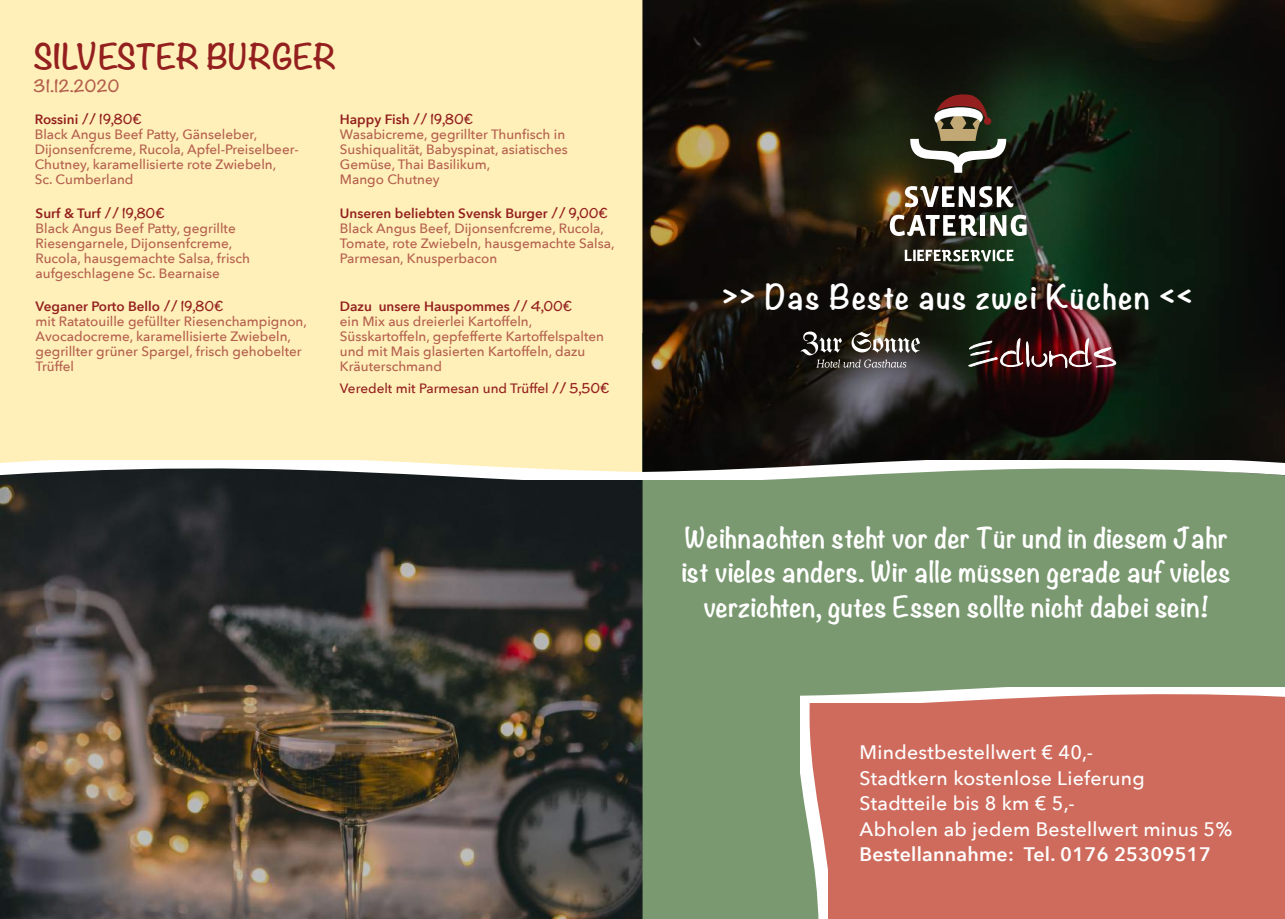
<style>
.page{position:relative;width:1285px;height:919px;background:#fff}
.page>*{position:absolute;margin:0;border:0;box-sizing:border-box;transform-origin:0 0}
.t1{font:700 30.9px "Noteworthy";color:#93201f}
.t2{font:700 30px "Noteworthy";letter-spacing:.05em;color:#fff}
.t3{font:700 25.5px/34.5px "Noteworthy";letter-spacing:.015em;color:#fff;text-align:center}
.t4{font:500 19.5px/25.5px "Avenir Next";letter-spacing:.015em;color:#fff}
.t5{font:600 19.5px "Avenir Next";letter-spacing:.015em;color:#fff}
.t6{font:700 15px "Noteworthy";color:rgb(147 32 31/.7)}
.t7{font:500 13.5px/15px "Avenir Next";color:rgb(147 32 31/.7)}
.t8{font:500 13.5px "Avenir Next";color:#93201f}
.t9{font:700 12px "Noteworthy";color:#93201f}
.s1{font-family:"Avenir Next";font-weight:600;font-size:13.5px}
.s2{font-weight:600;color:#93201f}
.s3{font-family:"Noteworthy";font-weight:700;font-size:12px;color:#93201f}
.s4{font-family:"Noteworthy";font-weight:700;font-size:12px}
</style>
<div class="page">
<div style="left:0;top:0;width:1284px;height:918px;background:#fff0b9"></div>
<div style="left:642px;top:334px;width:642px;height:584px;background:#7a9970"></div>
<svg style="left:642px;top:0;width:642px;height:461px;background:#17190f"></svg>
<img style="left:889px;top:184px;width:137px;height:54px">
<svg style="left:904px;top:249px;width:109px;height:13px"></svg>
<img style="left:0;top:479px;width:642px;height:439px">
<svg style="left:0;top:461px;width:1284px;height:18px"></svg>
<svg style="left:800px;top:331px;width:119px;height:36px;background:#55514b"></svg>
<svg style="left:968px;top:338px;width:147px;height:55px;background:#4a2829"></svg>
<svg style="left:800px;top:687px;width:484px;height:231px;background:#cf7566"></svg>
<svg style="left:909px;top:91px;width:97px;height:82px;background:#585344"></svg>
<h1 class="t1" style="left:34px;top:37px;width:305px">SILVESTER BURGER</h1>
<p class="t6" style="left:34px;top:76px;width:88px">31.12.2020</p>
<p class="t9" style="left:35px;top:111px;width:109px"><span class="s1">Rossini</span> // 19,80€</p>
<p class="t7" style="left:35px;top:127px;width:265px">Black Angus Beef Patty, Gänseleber, Dijonsenfcreme, Rucola, Apfel-Preiselbeer-Chutney, karamellisierte rote Zwiebeln,<br>Sc. Cumberland</p>
<p class="t7" style="left:36px;top:206px;width:216px"><span class="s2">Surf &amp; Turf</span> <span class="s3">// 19,80€<br></span>Black Angus Beef Patty, gegrillte<br>Riesengarnele, Dijonsenfcreme,<br>Rucola, hausgemachte Salsa, frisch aufgeschlagene Sc. Bearnaise</p>
<p class="t7" style="left:36px;top:299px;width:273px"><span class="s2">Veganer Porto Bello</span> <span class="s3">// 19,80€<br></span>mit Ratatouille gefüllter Riesenchampignon, Avocadocreme, karamellisierte Zwiebeln, gegrillter grüner Spargel, frisch gehobelter Trüffel</p>
<p class="t7" style="left:340px;top:112px;width:229px"><span class="s2">Happy Fish</span> <span class="s3">// 19,80€<br></span>Wasabicreme, gegrillter Thunfisch in<br>Sushiqualität, Babyspinat, asiatisches<br>Gemüse, Thai Basilikum,<br>Mango Chutney</p>
<p class="t7" style="left:340px;top:206px;width:276px"><span class="s2">Unseren beliebten Svensk Burger</span> <span class="s3">// 9,00€ </span>Black Angus Beef, Dijonsenfcreme, Rucola, Tomate, rote Zwiebeln, hausgemachte Salsa, Parmesan, Knusperbacon</p>
<p class="t7" style="left:340px;top:299px;width:266px"><span class="s2">Dazu unsere Hauspommes</span> <span class="s3">// 4,00€<br></span>ein Mix aus dreierlei Kartoffeln, Süsskartoffeln, gepfefferte Kartoffelspalten und mit Mais glasierten Kartoffeln, dazu Kräuterschmand</p>
<p class="t8" style="left:340px;top:379px;width:271px">Veredelt mit Parmesan und Trüffel <span class="s4">// 5,50€</span></p>
<h2 class="t2" style="left:722px;top:277px;width:472px">&gt;&gt; Das Beste aus zwei Küchen &lt;&lt;</h2>
<h3 class="t3" style="left:682px;top:521px;width:550px">Weihnachten steht vor der Tür und in diesem Jahr ist vieles anders. Wir alle müssen gerade auf vieles verzichten, gutes Essen sollte nicht dabei sein!</h3>
<h3 class="t4" style="left:859px;top:740px;width:374px">Mindestbestellwert € 40,-<br>Stadtkern kostenlose Lieferung<br>Stadtteile bis 8 km € 5,-<br>Abholen ab jedem Bestellwert minus 5%</h3>
<h3 class="t5" style="left:859px;top:841px;width:353px">Bestellannahme: Tel. 0176 25309517</h3>
</div>
